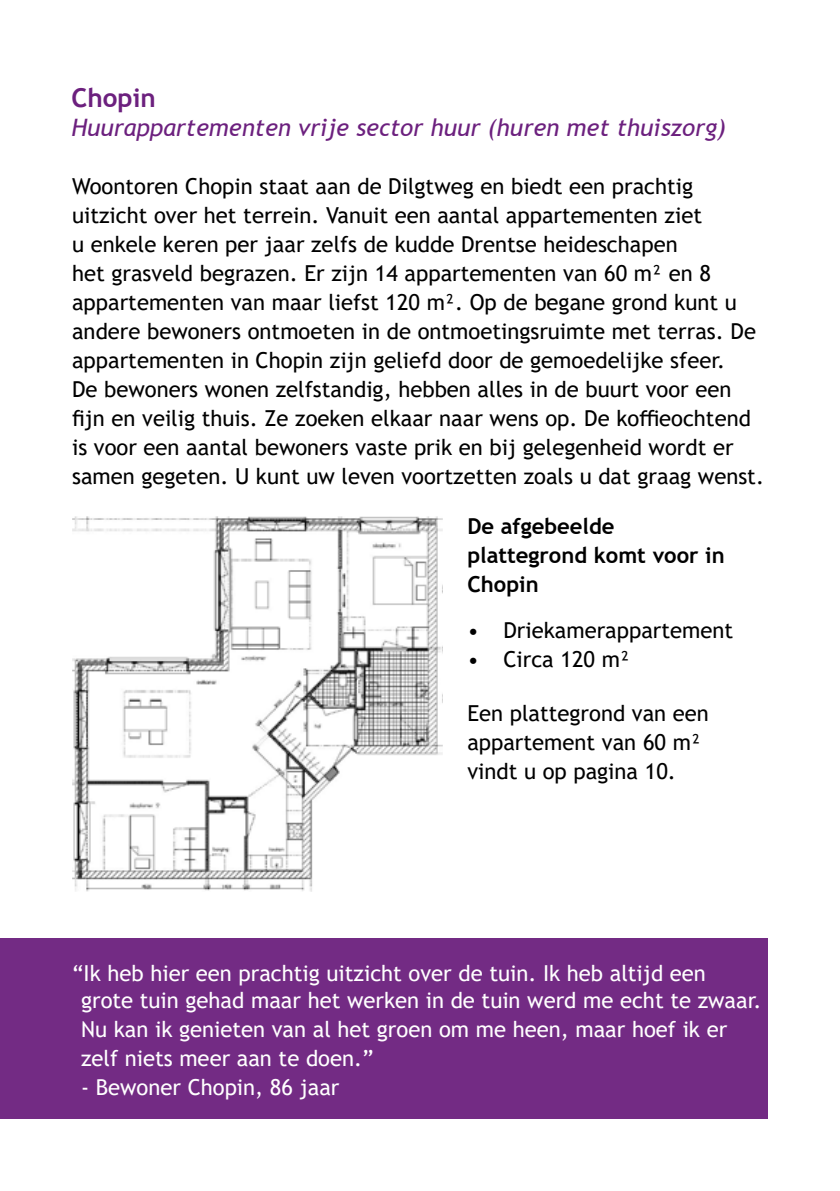
<style>
.page{position:relative;width:840px;height:1191px;background:#fff}
.page>*{position:absolute;margin:0;border:0;box-sizing:border-box;transform-origin:0 0}
.t1{font:700 26px "Trebuchet MS";color:#6c207e}
.t2{font:italic 24px "Trebuchet MS";color:#6c207e}
.t3{font:22px/29px "Trebuchet MS";color:#000}
.t4{font:22px/26.8px "Trebuchet MS";color:#fff}
.t5{font:700 22px/29px "Trebuchet MS";color:#000}
</style>
<div class="page">
<div style="left:0;top:938px;width:767px;height:181px;background:#732b84"></div>
<img style="left:72px;top:516px;width:370px;height:375px">
<p class="t1" style="left:71px;top:82px;width:86px">Chopin</p>
<p class="t2" style="left:71px;top:113px;width:655px">Huurappartementen vrije sector huur (huren met thuiszorg)</p>
<p class="t3" style="left:72px;top:171px;width:693px">Woontoren Chopin staat aan de Dilgtweg en biedt een prachtig uitzicht over het terrein. Vanuit een aantal appartementen ziet<br>u enkele keren per jaar zelfs de kudde Drentse heideschapen<br>het grasveld begrazen. Er zijn 14 appartementen van 60 m² en 8 appartementen van maar liefst 120 m². Op de begane grond kunt u andere bewoners ontmoeten in de ontmoetingsruimte met terras. De appartementen in Chopin zijn geliefd door de gemoedelijke sfeer.<br>De bewoners wonen zelfstandig, hebben alles in de buurt voor een fijn en veilig thuis. Ze zoeken elkaar naar wens op. De koffieochtend is voor een aantal bewoners vaste prik en bij gelegenheid wordt er samen gegeten. U kunt uw leven voortzetten zoals u dat graag wenst.</p>
<p class="t5" style="left:467px;top:511px;width:259px">De afgebeelde plattegrond komt voor in<br>Chopin</p>
<p class="t3" style="left:467px;top:615px;width:267px">• Driekamerappartement</p>
<p class="t3" style="left:467px;top:644px;width:164px">• Circa 120 m²</p>
<p class="t3" style="left:467px;top:698px;width:243px">Een plattegrond van een appartement van 60 m² vindt u op pagina 10.</p>
<p class="t4" style="left:81px;top:959px;width:681px;text-indent:-9px">“Ik heb hier een prachtig uitzicht over de tuin. Ik heb altijd een grote tuin gehad maar het werken in de tuin werd me echt te zwaar.</p>
<p class="t4" style="left:81px;top:1014px;width:647px;line-height:29px">Nu kan ik genieten van al het groen om me heen, maar hoef ik er zelf niets meer aan te doen.”</p>
<p class="t4" style="left:81px;top:1073px;width:260px">- Bewoner Chopin, 86 jaar</p>
</div>
